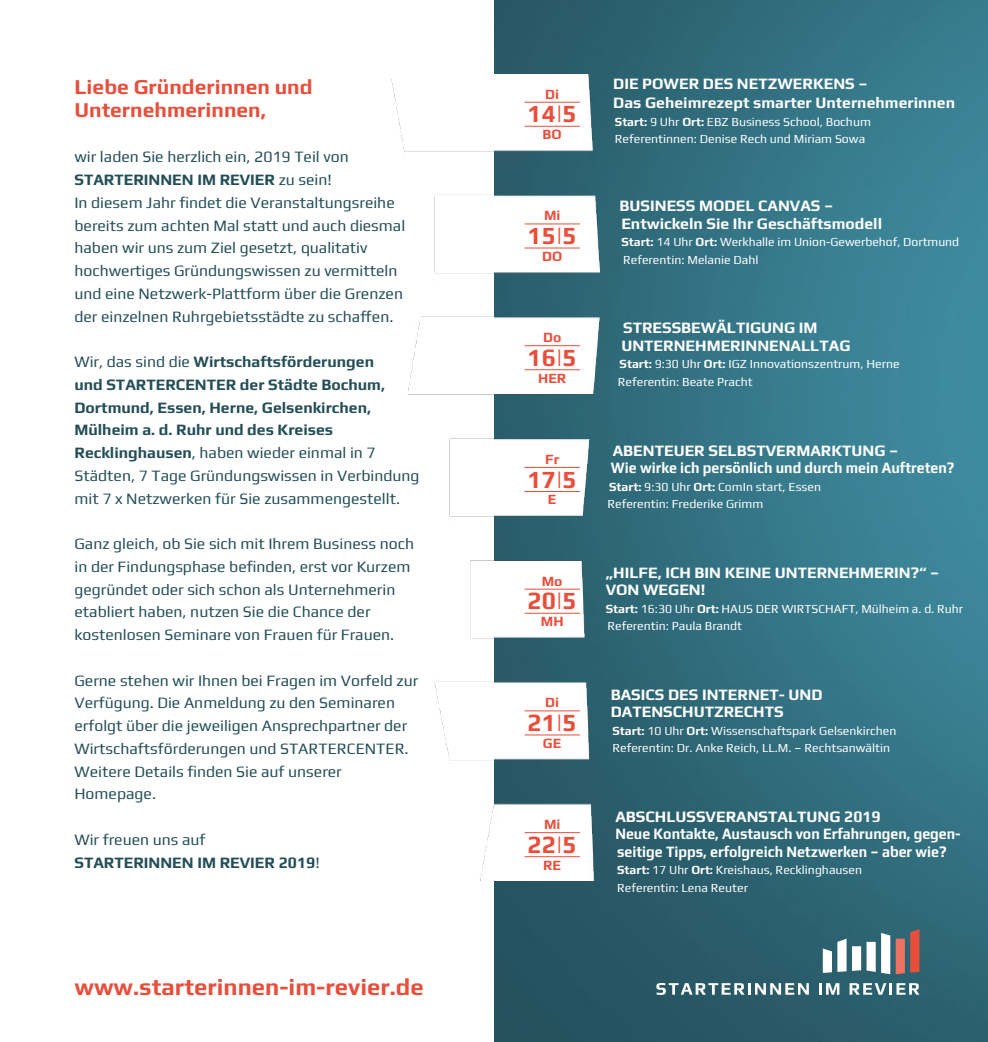
<style>
.page{position:relative;width:988px;height:1042px;background:#fff}
.page>*{position:absolute;margin:0;border:0;box-sizing:border-box;transform-origin:0 0}
.t1{font:700 24.5px "Play";color:#e94e3b}
.t2{font:700 23.8px "Play";color:#e94e3b}
.t3{font:700 21px/22.8px "Play";color:#e94e3b}
.t4{font:15.75px/22.8px "Play";color:#234e58}
.t5{font:700 15.75px/17.5px "Play";color:#fff}
.t6{font:700 15.75px/22.8px "Play";color:#234e58}
.t7{font:700 14px "Play";color:#e94e3b}
.t8{font:12.25px/17.5px "Play";color:#fff}
.s1{font-weight:700}
.s2{font-weight:400}
</style>
<div class="page">
<img style="left:494px;top:0;width:493px;height:1042px">
<img style="left:391px;top:74px;width:208px;height:807px">
<hr style="left:524px;top:102px;width:55px;height:1px;background:#e94e3b">
<hr style="left:524px;top:126px;width:55px;height:1px;background:#e94e3b">
<hr style="left:524px;top:223px;width:55px;height:1px;background:#e94e3b">
<hr style="left:524px;top:248px;width:55px;height:1px;background:#e94e3b">
<hr style="left:524px;top:345px;width:55px;height:1px;background:#e94e3b">
<hr style="left:524px;top:369px;width:55px;height:1px;background:#e94e3b">
<hr style="left:524px;top:467px;width:55px;height:1px;background:#e94e3b">
<hr style="left:524px;top:491px;width:55px;height:1px;background:#e94e3b">
<hr style="left:524px;top:589px;width:55px;height:1px;background:#e94e3b">
<hr style="left:524px;top:613px;width:55px;height:1px;background:#e94e3b">
<hr style="left:524px;top:710px;width:55px;height:1px;background:#e94e3b">
<hr style="left:524px;top:734px;width:55px;height:1px;background:#e94e3b">
<hr style="left:524px;top:832px;width:55px;height:1px;background:#e94e3b">
<hr style="left:524px;top:856px;width:55px;height:1px;background:#e94e3b">
<svg style="left:866px;top:929px;width:53px;height:45px"></svg>
<svg style="left:837px;top:938px;width:23px;height:34px"></svg>
<svg style="left:822px;top:948px;width:9px;height:25px"></svg>
<svg style="left:656px;top:983px;width:152px;height:12px"></svg>
<svg style="left:818px;top:983px;width:21px;height:11px"></svg>
<svg style="left:849px;top:983px;width:70px;height:11px"></svg>
<h3 class="t3" style="left:74px;top:74px;width:239px">Liebe Gründerinnen und<br>Unternehmerinnen,</h3>
<p class="t4" style="left:74px;top:145px;width:332px">wir laden Sie herzlich ein, 2019 Teil von <span class="s1">STARTERINNEN IM REVIER</span> zu sein!<br>In diesem Jahr findet die Veranstaltungsreihe bereits zum achten Mal statt und auch diesmal haben wir uns zum Ziel gesetzt, qualitativ hochwertiges Gründungswissen zu vermitteln und eine Netzwerk-Plattform über die Grenzen der einzelnen Ruhrgebietsstädte zu schaffen.</p>
<p class="t6" style="left:74px;top:349px;width:346px"><span class="s2">Wir, das sind die</span> Wirtschaftsförderungen<br>und STARTERCENTER der Städte Bochum, Dortmund, Essen, Herne, Gelsenkirchen, Mülheim a. d. Ruhr und des Kreises Recklinghausen<span class="s2">, haben wieder einmal in 7<br>Städten, 7 Tage Gründungswissen in Verbindung mit 7 x Netzwerken für Sie zusammengestellt.</span></p>
<p class="t4" style="left:74px;top:531px;width:341px">Ganz gleich, ob Sie sich mit Ihrem Business noch in der Findungsphase befinden, erst vor Kurzem gegründet oder sich schon als Unternehmerin etabliert haben, nutzen Sie die Chance der kostenlosen Seminare von Frauen für Frauen.</p>
<p class="t4" style="left:74px;top:668px;width:345px">Gerne stehen wir Ihnen bei Fragen im Vorfeld zur Verfügung. Die Anmeldung zu den Seminaren erfolgt über die jeweiligen Ansprechpartner der Wirtschaftsförderungen und STARTERCENTER.<br>Weitere Details finden Sie auf unserer Homepage.</p>
<p class="t6" style="left:74px;top:827px;width:247px"><span class="s2">Wir freuen uns auf<br></span>STARTERINNEN IM REVIER 2019<span class="s2">!</span></p>
<h2 class="t2" style="left:74px;top:970px;width:351px">www.starterinnen-im-revier.de</h2>
<p class="t7" style="left:545px;top:84px;width:15px">Di</p>
<h1 class="t1" style="left:527px;top:97px;width:51px">14|5</h1>
<p class="t7" style="left:542px;top:124px;width:21px">BO</p>
<p class="t7" style="left:544px;top:206px;width:18px">Mi</p>
<h1 class="t1" style="left:527px;top:218px;width:51px">15|5</h1>
<p class="t7" style="left:542px;top:246px;width:22px">DO</p>
<p class="t7" style="left:543px;top:327px;width:20px">Do</p>
<h1 class="t1" style="left:527px;top:340px;width:51px">16|5</h1>
<p class="t7" style="left:538px;top:368px;width:30px">HER</p>
<p class="t7" style="left:545px;top:449px;width:16px">Fr</p>
<h1 class="t1" style="left:527px;top:462px;width:51px">17|5</h1>
<p class="t7" style="left:547px;top:490px;width:10px">E</p>
<p class="t7" style="left:541px;top:571px;width:22px">Mo</p>
<h1 class="t1" style="left:527px;top:583px;width:51px">20|5</h1>
<p class="t7" style="left:540px;top:611px;width:24px">MH</p>
<p class="t7" style="left:545px;top:693px;width:15px">Di</p>
<h1 class="t1" style="left:527px;top:705px;width:51px">21|5</h1>
<p class="t7" style="left:543px;top:733px;width:20px">GE</p>
<p class="t7" style="left:544px;top:814px;width:18px">Mi</p>
<h1 class="t1" style="left:527px;top:827px;width:51px">22|5</h1>
<p class="t7" style="left:543px;top:855px;width:19px">RE</p>
<p class="t5" style="left:613px;top:73px;width:343px;line-height:18.9px">DIE POWER DES NETZWERKENS –<br>Das Geheimrezept smarter Unternehmerinnen</p>
<p class="t8" style="left:614px;top:112px;width:257px"><span class="s1">Start:</span> 9 Uhr <span class="s1">Ort:</span> EBZ Business School, Bochum<br>Referentinnen: Denise Rech und Miriam Sowa</p>
<p class="t5" style="left:619px;top:196px;width:264px">BUSINESS MODEL CANVAS –<br>Entwickeln Sie Ihr Geschäftsmodell</p>
<p class="t8" style="left:621px;top:233px;width:339px"><span class="s1">Start:</span> 14 Uhr <span class="s1">Ort:</span> Werkhalle im Union-Gewerbehof, Dortmund<br>Referentin: Melanie Dahl</p>
<p class="t5" style="left:621px;top:318px;width:230px">STRESSBEWÄLTIGUNG IM<br>UNTERNEHMERINNENALLTAG</p>
<p class="t8" style="left:617px;top:355px;width:283px"><span class="s1">Start:</span> 9:30 Uhr <span class="s1">Ort:</span> IGZ Innovationszentrum, Herne<br>Referentin: Beate Pracht</p>
<p class="t5" style="left:610px;top:440px;width:345px">ABENTEUER SELBSTVERMARKTUNG –<br>Wie wirke ich persönlich und durch mein Auftreten?</p>
<p class="t8" style="left:607px;top:477px;width:215px"><span class="s1">Start:</span> 9:30 Uhr <span class="s1">Ort:</span> ComIn start, Essen<br>Referentin: Frederike Grimm</p>
<p class="t5" style="left:605px;top:562px;width:335px">„HILFE, ICH BIN KEINE UNTERNEHMERIN?“ –<br>VON WEGEN!</p>
<p class="t8" style="left:605px;top:599px;width:359px"><span class="s1">Start:</span> 16:30 Uhr <span class="s1">Ort:</span> HAUS DER WIRTSCHAFT, Mülheim a. d. Ruhr<br>Referentin: Paula Brandt</p>
<p class="t5" style="left:610px;top:684px;width:213px">BASICS DES INTERNET- UND<br>DATENSCHUTZRECHTS</p>
<p class="t8" style="left:612px;top:721px;width:285px"><span class="s1">Start:</span> 10 Uhr <span class="s1">Ort:</span> Wissenschaftspark Gelsenkirchen<br>Referentin: Dr. Anke Reich, LL.M. – Rechtsanwältin</p>
<p class="t5" style="left:615px;top:806px;width:347px">ABSCHLUSSVERANSTALTUNG 2019<br>Neue Kontakte, Austausch von Erfahrungen, gegen&shy;seitige Tipps, erfolgreich Netzwerken – aber wie?</p>
<p class="t8" style="left:617px;top:860px;width:246px"><span class="s1">Start:</span> 17 Uhr <span class="s1">Ort:</span> Kreishaus, Recklinghausen<br>Referentin: Lena Reuter</p>
</div>
